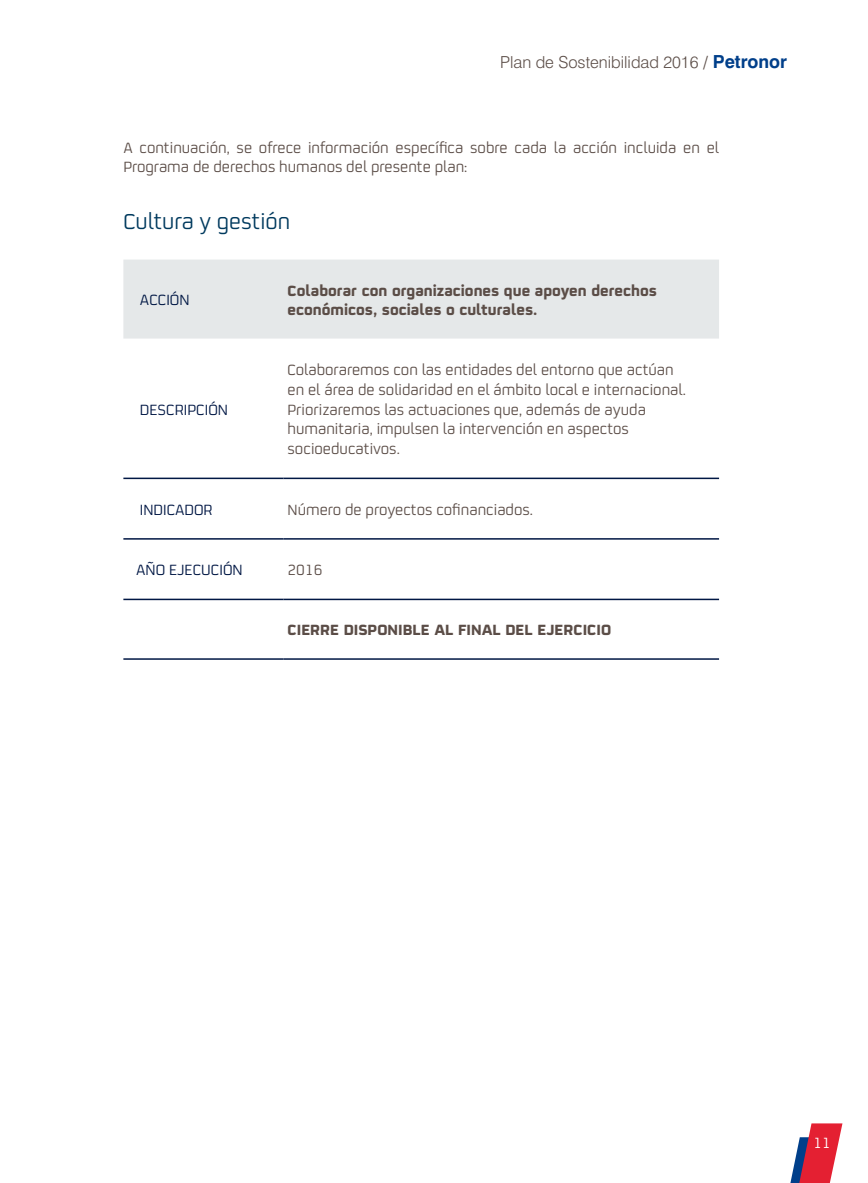
<style>
.page{position:relative;width:868px;height:1183px;background:#fff}
.page>*{position:absolute;margin:0;border:0;box-sizing:border-box;transform-origin:0 0}
.t1{font:24px "Repsol BETA";color:#003a5e}
.t2{font:16.5px/19.8px "Repsol BETA";color:#5b4d47}
.t3{font:700 16.5px/19.4px "Repsol BETA";color:#5b4d47}
.t4{font:16.5px "Repsol BETA";color:#001744}
.t5{font:300 16.5px "Swiss 721 BT";color:#5b4d47}
.t6{font:16.5px "Repsol BETA";color:#fff}
.s1{font-weight:400}
.s2{font-weight:700;font-size:18px;color:#003f8a}
</style>
<div class="page">
<svg style="left:790px;top:1123px;width:52px;height:59px"></svg>
<div style="left:123px;top:259px;width:596px;height:79px;background:#e5e8e9"></div>
<hr style="left:123px;top:477px;width:160px;height:2px;background:#001744">
<hr style="left:283px;top:477px;width:436px;height:2px;background:#001744">
<hr style="left:123px;top:538px;width:160px;height:1px;background:#001744">
<hr style="left:283px;top:538px;width:436px;height:1px;background:#001744">
<hr style="left:123px;top:598px;width:160px;height:2px;background:#001744">
<hr style="left:283px;top:598px;width:436px;height:2px;background:#001744">
<hr style="left:123px;top:658px;width:160px;height:1px;background:#001744">
<hr style="left:283px;top:658px;width:436px;height:1px;background:#001744">
<p class="t5" style="left:500px;top:52px;width:288px">Plan de Sostenibilidad 2016 <span class="s1">/</span> <span class="s2">Petronor</span></p>
<p class="t2" style="left:123px;top:137px;width:597px;line-height:19.4px">A continuación, se ofrece información específica sobre cada la acción incluida en el<br>Programa de derechos humanos del presente plan:</p>
<h1 class="t1" style="left:123px;top:205px;width:168px">Cultura y gestión</h1>
<p class="t4" style="left:140px;top:288px;width:51px">ACCIÓN</p>
<p class="t3" style="left:287px;top:278px;width:371px">Colaborar con organizaciones que apoyen derechos económicos, sociales o culturales.</p>
<p class="t4" style="left:140px;top:398px;width:90px">DESCRIPCIÓN</p>
<p class="t2" style="left:287px;top:359px;width:400px">Colaboraremos con las entidades del entorno que actúan en el área de solidaridad en el ámbito local e internacional.<br>Priorizaremos las actuaciones que, además de ayuda humanitaria, impulsen la intervención en aspectos socioeducativos.</p>
<p class="t4" style="left:140px;top:498px;width:74px">INDICADOR</p>
<p class="t2" style="left:287px;top:498px;width:247px">Número de proyectos cofinanciados.</p>
<p class="t4" style="left:136px;top:558px;width:108px">AÑO EJECUCIÓN</p>
<p class="t2" style="left:287px;top:559px;width:36px">2016</p>
<p class="t3" style="left:287px;top:618px;width:325px">CIERRE DISPONIBLE AL FINAL DEL EJERCICIO</p>
<p class="t6" style="left:813px;top:1131px;width:19px">11</p>
</div>
